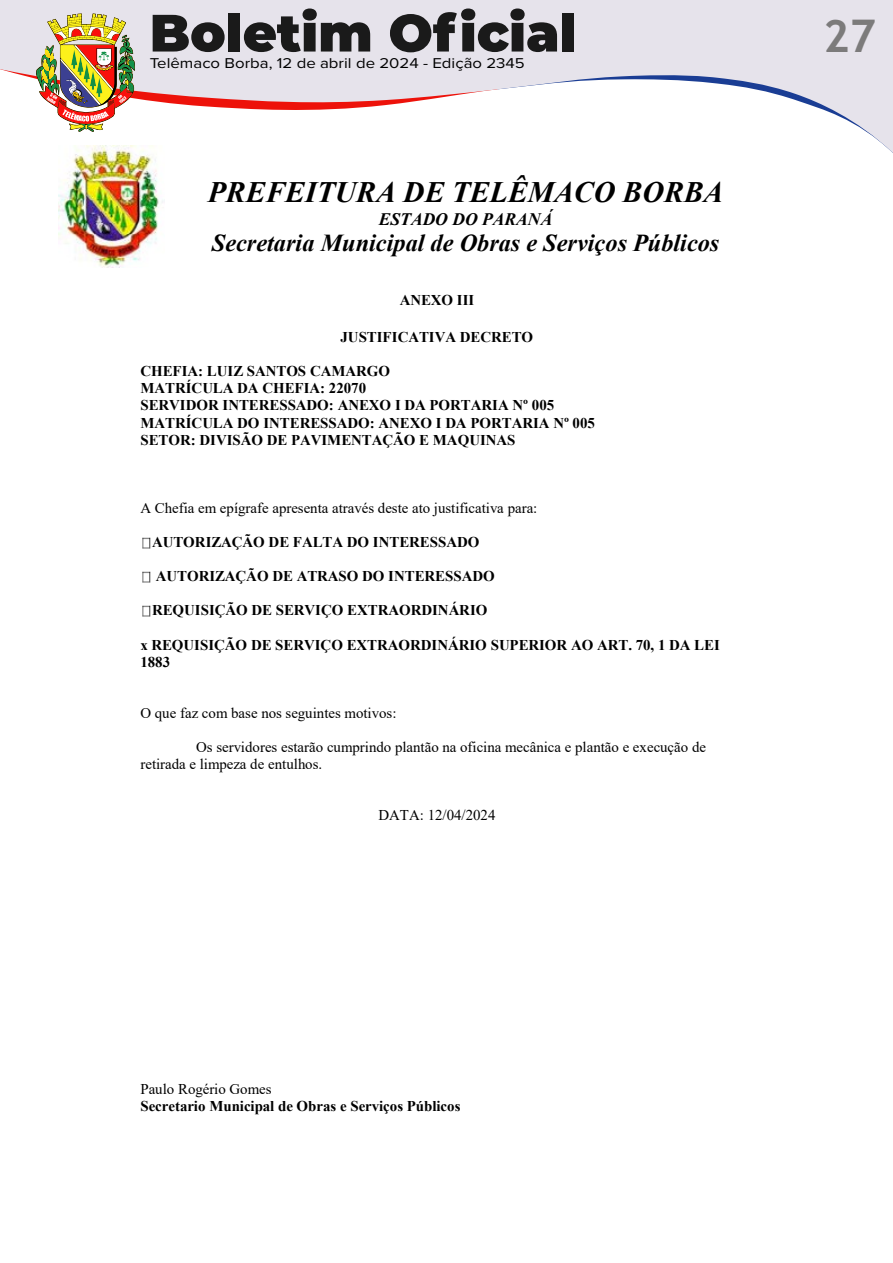
<style>
.page{position:relative;width:893px;height:1263px;background:#fff}
.page>*{position:absolute;margin:0;border:0;box-sizing:border-box;transform-origin:0 0}
.t1{font:700 45px "Trebuchet MS";color:#7c7b7b}
.t2{font:italic 700 29.7px "Times New Roman";color:#000}
.t3{font:italic 700 24.3px "Times New Roman";color:#000}
.t4{font:italic 700 17.55px "Times New Roman";color:#000}
.t5{font:700 14.85px/17.1px "Times New Roman";letter-spacing:-.005em;color:#000}
.t6{font:14.85px/17.2px "Times New Roman";color:#000}
.t7{font:14.7px "Proxima Nova";color:#000;scale:1.14 1}
</style>
<div class="page">
<div style="left:0;top:0;width:893px;height:9px;background:#e6e3eb"></div>
<svg style="left:0;top:9px;width:893px;height:144px"></svg>
<img style="left:58px;top:146px;width:106px;height:121px">
<img style="left:142px;top:537px;width:9px;height:12px">
<img style="left:142px;top:571px;width:9px;height:12px">
<img style="left:142px;top:605px;width:9px;height:12px">
<p class="t7" style="left:150px;top:53px;width:331px">Telêmaco Borba, 12 de abril de 2024 - Edição 2345</p>
<h2 class="t2" style="left:208px;top:171px;width:517px">PREFEITURA DE TELÊMACO BORBA</h2>
<p class="t4" style="left:379px;top:206px;width:175px">ESTADO DO PARANÁ</p>
<h3 class="t3" style="left:212px;top:226px;width:509px">Secretaria Municipal de Obras e Serviços Públicos</h3>
<p class="t5" style="left:400px;top:291px;width:76px">ANEXO III</p>
<p class="t5" style="left:341px;top:328px;width:194px">JUSTIFICATIVA DECRETO</p>
<p class="t5" style="left:140px;top:362px;width:456px">CHEFIA: LUIZ SANTOS CAMARGO<br>MATRÍCULA DA CHEFIA: 22070<br>SERVIDOR INTERESSADO: ANEXO I DA PORTARIA Nº 005<br>MATRÍCULA DO INTERESSADO: ANEXO I DA PORTARIA Nº 005<br>SETOR: DIVISÃO DE PAVIMENTAÇÃO E MAQUINAS</p>
<p class="t6" style="left:140px;top:499px;width:398px">A Chefia em epígrafe apresenta através deste ato justificativa para:</p>
<p class="t5" style="left:152px;top:533px;width:329px">AUTORIZAÇÃO DE FALTA DO INTERESSADO</p>
<p class="t5" style="left:156px;top:567px;width:340px">AUTORIZAÇÃO DE ATRASO DO INTERESSADO</p>
<p class="t5" style="left:152px;top:601px;width:337px">REQUISIÇÃO DE SERVIÇO EXTRAORDINÁRIO</p>
<p class="t5" style="left:140px;top:636px;width:581px">x REQUISIÇÃO DE SERVIÇO EXTRAORDINÁRIO SUPERIOR AO ART. 70, 1 DA LEI<br>1883</p>
<p class="t6" style="left:140px;top:704px;width:258px">O que faz com base nos seguintes motivos:</p>
<p class="t6" style="left:140px;top:738px;width:567px;text-indent:56px">Os servidores estarão cumprindo plantão na oficina mecânica e plantão e execução de retirada e limpeza de entulhos.</p>
<p class="t6" style="left:379px;top:806px;width:118px">DATA: 12/04/2024</p>
<h1 class="t1" style="left:823px;top:8px;width:54px">27</h1>
<p class="t6" style="left:140px;top:1080px;width:133px">Paulo Rogério Gomes</p>
<p class="t5" style="left:140px;top:1097px;width:322px">Secretario Municipal de Obras e Serviços Públicos</p>
</div>
